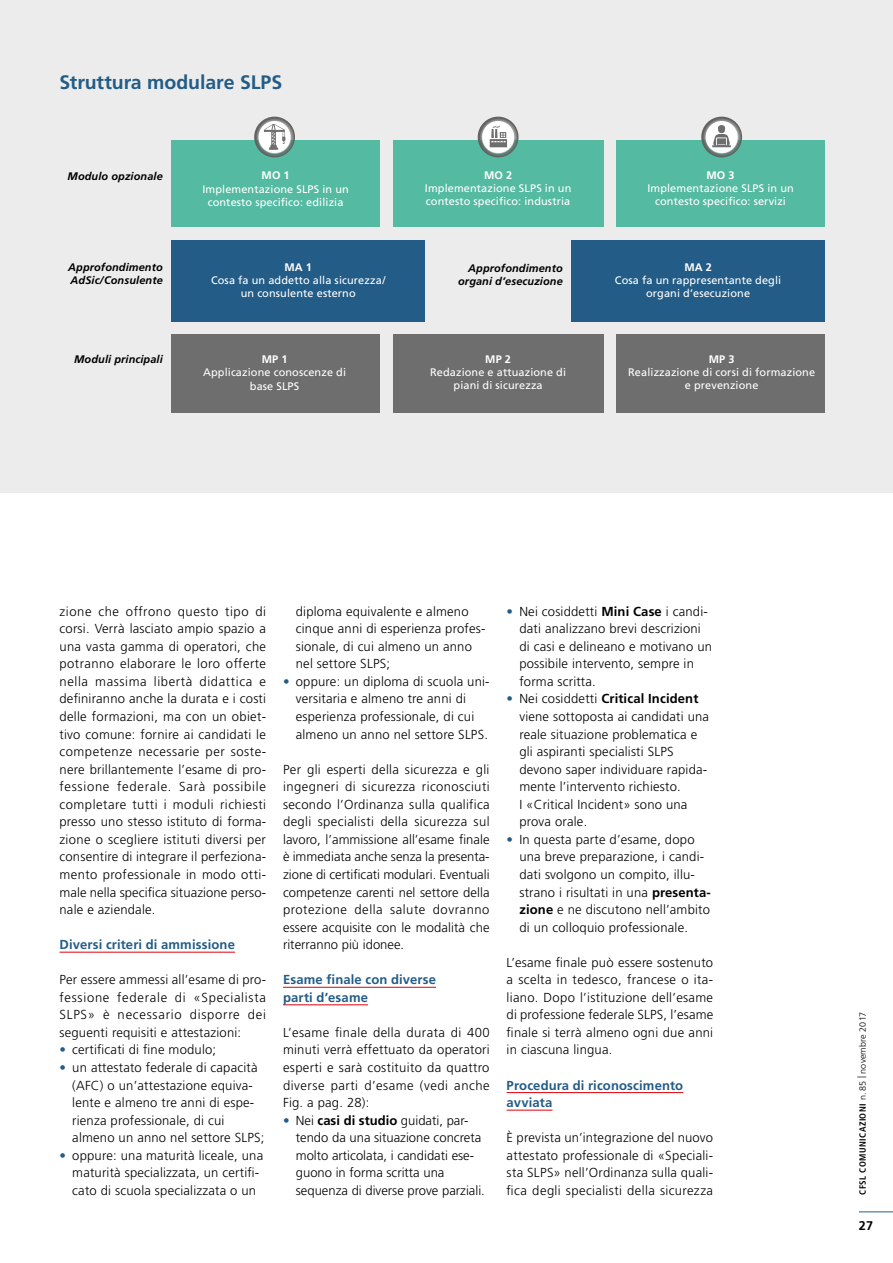
<style>
.page{position:relative;width:893px;height:1263px;background:#fff}
.page>*{position:absolute;margin:0;border:0;box-sizing:border-box;transform-origin:0 0}
.t1{font:700 19.5px "Frutiger LT Std";letter-spacing:-.005em;color:#235c86}
.t2{font:300 13.05px/17.5px "Frutiger LT Std";letter-spacing:.015em;color:#000}
.t3{font:700 13.05px/17.5px "Frutiger LT Std";letter-spacing:.01em;color:#235c86}
.t4{font:700 12.6px "Frutiger LT Std";color:#000}
.t5{font:10.95px/13px "Frutiger LT Std";letter-spacing:.01em;color:#fff;text-align:center}
.t6{font:italic 700 10.95px/13.2px "Frutiger LT Std";letter-spacing:.01em;color:#000}
.t7{font:700 10.95px "Frutiger LT Std";letter-spacing:.01em;color:#fff}
.t8{font:700 condensed 9px "Frutiger LT Std";letter-spacing:.05em;color:#000}
.s1{color:#235c86}
.s2{font-weight:700}
.s3{font-weight:300;font-stretch:normal}
</style>
<div class="page">
<hr style="left:60px;top:952px;width:175px;height:1px;background:#e3000b">
<hr style="left:283px;top:987px;width:153px;height:1px;background:#e3000b">
<hr style="left:283px;top:1004px;width:85px;height:1px;background:#e3000b">
<hr style="left:507px;top:1092px;width:176px;height:1px;background:#e3000b">
<hr style="left:507px;top:1110px;width:45px;height:1px;background:#e3000b">
<div style="left:0;top:0;width:893px;height:493px;background:#ececec"></div>
<div style="left:171px;top:140px;width:209px;height:87px;background:#54baa1"></div>
<div style="left:171px;top:334px;width:209px;height:79px;background:#6e6e6e"></div>
<div style="left:171px;top:240px;width:254px;height:81px;background:#235c86"></div>
<div style="left:571px;top:240px;width:254px;height:81px;background:#235c86"></div>
<div style="left:616px;top:140px;width:209px;height:87px;background:#54baa1"></div>
<div style="left:616px;top:334px;width:209px;height:79px;background:#6e6e6e"></div>
<div style="left:393px;top:140px;width:210px;height:87px;background:#54baa1"></div>
<div style="left:393px;top:334px;width:210px;height:79px;background:#6e6e6e"></div>
<svg style="left:705px;top:120px;width:33px;height:34px"></svg>
<div style="left:701px;top:117px;width:41px;height:40px;border:4px solid #626261;border-radius:50%"></div>
<svg style="left:712px;top:125px;width:19px;height:22px"></svg>
<svg style="left:481px;top:120px;width:34px;height:34px"></svg>
<div style="left:478px;top:117px;width:40px;height:40px;border:4px solid #626261;border-radius:50%"></div>
<svg style="left:490px;top:125px;width:17px;height:22px"></svg>
<svg style="left:258px;top:120px;width:33px;height:34px"></svg>
<div style="left:254px;top:117px;width:41px;height:40px;border:4px solid #626261;border-radius:50%"></div>
<svg style="left:264px;top:124px;width:21px;height:26px"></svg>
<hr style="left:859px;top:1211px;width:34px;height:1px;background:#235c86">
<h1 class="t1" style="left:60px;top:71px;width:224px">Struttura modulare SLPS</h1>
<p class="t6" style="left:68px;top:170px;width:97px">Modulo opzionale</p>
<p class="t7" style="left:262px;top:169px;width:30px">MO 1</p>
<p class="t5" style="left:202px;top:182px;width:148px">Implementazione SLPS in un contesto specifico: edilizia</p>
<p class="t7" style="left:484px;top:169px;width:30px">MO 2</p>
<p class="t5" style="left:425px;top:182px;width:148px;text-align:left">Implementazione SLPS in un contesto specifico: industria</p>
<p class="t7" style="left:706px;top:169px;width:30px">MO 3</p>
<p class="t5" style="left:647px;top:182px;width:148px">Implementazione SLPS in un contesto specifico: servizi</p>
<p class="t6" style="left:68px;top:261px;width:96px">Approfondimento<br>AdSic/Consulente</p>
<p class="t6" style="left:458px;top:261px;width:106px;text-align:right">Approfondimento organi d’esecuzione</p>
<p class="t7" style="left:284px;top:261px;width:29px">MA 1</p>
<p class="t5" style="left:211px;top:274px;width:176px">Cosa fa un addetto alla sicurezza/ un consulente esterno</p>
<p class="t7" style="left:684px;top:261px;width:29px">MA 2</p>
<p class="t5" style="left:615px;top:274px;width:168px">Cosa fa un rappresentante degli organi d’esecuzione</p>
<p class="t6" style="left:74px;top:353px;width:90px">Moduli principali</p>
<p class="t7" style="left:262px;top:353px;width:27px">MP 1</p>
<p class="t5" style="left:203px;top:366px;width:144px">Applicazione conoscenze di base SLPS</p>
<p class="t7" style="left:485px;top:353px;width:27px">MP 2</p>
<p class="t5" style="left:430px;top:366px;width:138px">Redazione e attuazione di piani di sicurezza</p>
<p class="t7" style="left:709px;top:353px;width:27px">MP 3</p>
<p class="t5" style="left:628px;top:366px;width:188px">Realizzazione di corsi di formazione e prevenzione</p>
<p class="t2" style="left:60px;top:603px;width:208px;text-align:justify">zione che offrono questo tipo di corsi. Verrà lasciato ampio spazio a una vasta gamma di operatori, che potranno elaborare le loro offerte nella massima libertà didattica e definiranno anche la durata e i costi delle formazioni, ma con un obiet&shy;tivo comune: fornire ai candidati le competenze necessarie per soste&shy;nere brillantemente l’esame di pro&shy;fessione federale. Sarà possibile completare tutti i moduli richiesti presso uno stesso istituto di forma&shy;zione o scegliere istituti diversi per consentire di integrare il perfeziona&shy;mento professionale in modo otti&shy;male nella specifica situazione perso&shy;nale e aziendale.</p>
<p class="t3" style="left:60px;top:936px;width:177px">Diversi criteri di ammissione</p>
<p class="t2" style="left:60px;top:971px;width:208px;text-align:justify">Per essere ammessi all’esame di pro&shy;fessione federale di «Specialista SLPS» è necessario disporre dei seguenti requisiti e attestazioni:</p>
<p class="t2" style="left:60px;top:1041px;width:158px"><span class="s1">•</span> certificati di fine modulo;</p>
<p class="t2" style="left:72px;top:1059px;width:194px;text-indent:-13px"><span class="s1">•</span> un attestato federale di capacità (AFC) o un’attestazione equiva&shy;lente e almeno tre anni di espe&shy;rienza professionale, di cui almeno un anno nel settore SLPS;</p>
<p class="t2" style="left:72px;top:1147px;width:192px;text-indent:-13px"><span class="s1">•</span> oppure: una maturità liceale, una maturità specializzata, un certifi&shy;cato di scuola specializzata o un</p>
<p class="t2" style="left:296px;top:603px;width:191px">diploma equivalente e almeno cinque anni di esperienza profes&shy;sionale, di cui almeno un anno nel settore SLPS;</p>
<p class="t2" style="left:296px;top:673px;width:195px;text-indent:-13px"><span class="s1">•</span> oppure: un diploma di scuola uni&shy;versitaria e almeno tre anni di esperienza professionale, di cui almeno un anno nel settore SLPS.</p>
<p class="t2" style="left:283px;top:760px;width:208px;text-align:justify">Per gli esperti della sicurezza e gli ingegneri di sicurezza riconosciuti secondo l’Ordinanza sulla qualifica degli specialisti della sicurezza sul lavoro, l’ammissione all’esame finale è immediata anche senza la presenta&shy;zione di certificati modulari. Eventuali competenze carenti nel settore della protezione della salute dovranno essere acquisite con le modalità che riterranno più idonee.</p>
<p class="t3" style="left:283px;top:971px;width:154px">Esame finale con diverse parti d’esame</p>
<p class="t2" style="left:283px;top:1024px;width:208px;text-align:justify">L’esame finale della durata di 400 minuti verrà effettuato da operatori esperti e sarà costituito da quattro diverse parti d’esame (vedi anche Fig. a pag. 28):</p>
<p class="t2" style="left:296px;top:1111px;width:191px;text-indent:-13px"><span class="s1">•</span> Nei <span class="s2">casi di studio</span> guidati, par&shy;tendo da una situazione concreta molto articolata, i candidati ese&shy;guono in forma scritta una sequenza di diverse prove parziali.</p>
<p class="t2" style="left:519px;top:603px;width:194px;text-indent:-13px"><span class="s1">•</span> Nei cosiddetti <span class="s2">Mini Case</span> i candi&shy;dati analizzano brevi descrizioni di casi e delineano e motivano un possibile intervento, sempre in forma scritta.</p>
<p class="t2" style="left:519px;top:690px;width:191px;text-indent:-13px"><span class="s1">•</span> Nei cosiddetti <span class="s2">Critical Incident </span>viene sottoposta ai candidati una reale situazione problematica e gli aspiranti specialisti SLPS devono saper individuare rapida&shy;mente l’intervento richiesto.<br>I «Critical Incident» sono una prova orale.</p>
<p class="t2" style="left:519px;top:831px;width:193px;text-indent:-13px"><span class="s1">•</span> In questa parte d’esame, dopo una breve preparazione, i candi&shy;dati svolgono un compito, illu&shy;strano i risultati in una <span class="s2">presenta&shy;zione</span> e ne discutono nell’ambito di un colloquio professionale.</p>
<p class="t2" style="left:507px;top:954px;width:208px;text-align:justify">L’esame finale può essere sostenuto a scelta in tedesco, francese o ita&shy;liano. Dopo l’istituzione dell’esame di professione federale SLPS, l’esame finale si terrà almeno ogni due anni in ciascuna lingua.</p>
<p class="t3" style="left:507px;top:1076px;width:178px">Procedura di riconoscimento avviata</p>
<p class="t2" style="left:507px;top:1129px;width:208px;text-align:justify">È prevista un’integrazione del nuovo attestato professionale di «Speciali&shy;sta SLPS» nell’Ordinanza sulla quali&shy;fica degli specialisti della sicurezza</p>
<p class="t8" style="left:857px;top:1195px;width:185px;rotate:-90deg">CFSL COMUNICAZIONI <span class="s3">n. 85 </span><sup>|</sup> <span class="s3">novembre 2017</span></p>
<p class="t4" style="left:859px;top:1218px;width:16px">27</p>
</div>
